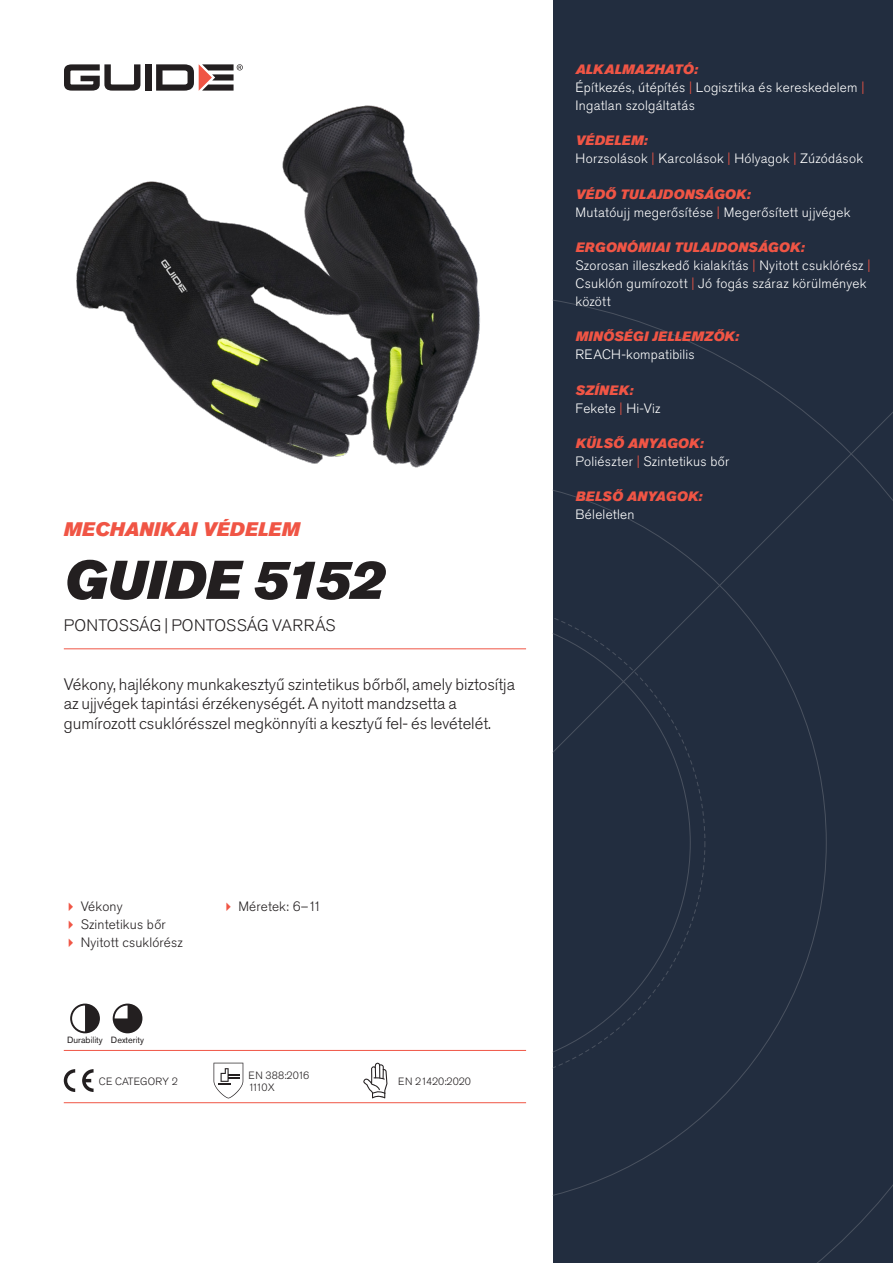
<style>
.page{position:relative;width:893px;height:1263px;background:#fff}
.page>*{position:absolute;margin:0;border:0;box-sizing:border-box;transform-origin:0 0}
.Rubrik{font:italic 54px "Akzidenz Grotesk Pro Super";color:#231f20}
.Överrubrik{font:italic 19.5px "Akzidenz Grotesk Pro Super";letter-spacing:.005em;color:#f05545}
.Ingress{font:300 16.5px/19.8px "Akzidenz Grotesk Pro";color:#231f20}
.Product_-_AltSegment{font:300 16.5px "Akzidenz Grotesk Pro";letter-spacing:.01em;color:#231f20}
.Produkt_-_Brödtext{font:300 13.5px/18px "Akzidenz Grotesk Pro";letter-spacing:.02em;color:#fff}
.Produkt_-_Namn{font:italic 13.5px "Akzidenz Grotesk Pro Super";letter-spacing:.015em;color:#f05545}
.t1{font:300 13.5px "Akzidenz Grotesk Pro";letter-spacing:.01em;color:#231f20}
.t2{font:300 10.5px "Akzidenz Grotesk Pro";color:#231f20}
.Produkt_-_Egenskaper{font:9px "Akzidenz Grotesk Pro";color:#231f20}
.s1{color:#f05545}
</style>
<div class="page">
<div style="left:145px;top:64px;width:7px;height:27px;background:#231f20"></div>
<svg style="left:156px;top:64px;width:87px;height:27px"></svg>
<svg style="left:64px;top:64px;width:76px;height:27px"></svg>
<div style="left:553px;top:0;width:340px;height:1263px;background:#222d3f"></div>
<svg style="left:553px;top:300px;width:340px;height:963px"></svg>
<hr style="left:64px;top:1050px;width:462px;height:1px;background:#f05545">
<hr style="left:64px;top:1102px;width:462px;height:1px;background:#f05545">
<svg style="left:70px;top:1003px;width:30px;height:30px"></svg>
<svg style="left:113px;top:1003px;width:29px;height:30px"></svg>
<svg style="left:64px;top:1069px;width:11px;height:23px"></svg>
<svg style="left:82px;top:1069px;width:12px;height:23px"></svg>
<svg style="left:214px;top:1063px;width:29px;height:35px"></svg>
<svg style="left:363px;top:1063px;width:24px;height:35px"></svg>
<img style="left:76px;top:105px;width:404px;height:363px">
<hr style="left:64px;top:648px;width:462px;height:1px;background:#f05545">
<p class="Överrubrik" style="left:64px;top:517px;width:237px">MECHANIKAI VÉDELEM</p>
<p class="Rubrik" style="left:64px;top:545px;width:322px">GUIDE 5152</p>
<p class="Product_-_AltSegment" style="left:64px;top:615px;width:273px">PONTOSSÁG | PONTOSSÁG VARRÁS</p>
<p class="Ingress" style="left:64px;top:674px;width:453px">Vékony, hajlékony munkakesztyű szintetikus bőrből, amely biztosítja az ujjvégek tapintási érzékenységét. A nyitott mandzsetta a gumírozott csuklórésszel megkönnyíti a kesztyű fel- és levételét.</p>
<p class="Produkt_-_Namn" style="left:576px;top:60px;width:124px">ALKALMAZHATÓ:</p>
<p class="Produkt_-_Brödtext" style="left:576px;top:78px;width:290px">Építkezés, útépítés <span class="s1">|</span> Logisztika és kereskedelem <span class="s1">|<br></span>Ingatlan szolgáltatás</p>
<p class="Produkt_-_Namn" style="left:576px;top:132px;width:73px">VÉDELEM:</p>
<p class="Produkt_-_Brödtext" style="left:576px;top:150px;width:289px">Horzsolások <span class="s1">|</span> Karcolások <span class="s1">|</span> Hólyagok <span class="s1">|</span> Zúzódások</p>
<p class="Produkt_-_Namn" style="left:576px;top:185px;width:176px">VÉDŐ TULAJDONSÁGOK:</p>
<p class="Produkt_-_Brödtext" style="left:576px;top:203px;width:276px">Mutatóujj megerősítése <span class="s1">|</span> Megerősített ujjvégek</p>
<p class="Produkt_-_Namn" style="left:576px;top:238px;width:230px">ERGONÓMIAI TULAJDONSÁGOK:</p>
<p class="Produkt_-_Brödtext" style="left:576px;top:256px;width:296px">Szorosan illeszkedő kialakítás <span class="s1">|</span> Nyitott csuklórész <span class="s1">|<br></span>Csuklón gumírozott <span class="s1">|</span> Jó fogás száraz körülmények között</p>
<p class="Produkt_-_Namn" style="left:576px;top:328px;width:165px">MINŐSÉGI JELLEMZŐK:</p>
<p class="Produkt_-_Brödtext" style="left:576px;top:346px;width:121px">REACH-kompatibilis</p>
<p class="Produkt_-_Namn" style="left:576px;top:381px;width:59px">SZÍNEK:</p>
<p class="Produkt_-_Brödtext" style="left:576px;top:399px;width:87px">Fekete <span class="s1">|</span> Hi-Viz</p>
<p class="Produkt_-_Namn" style="left:576px;top:434px;width:129px">KÜLSŐ ANYAGOK:</p>
<p class="Produkt_-_Brödtext" style="left:576px;top:452px;width:155px">Poliészter <span class="s1">|</span> Szintetikus bőr</p>
<p class="Produkt_-_Namn" style="left:576px;top:488px;width:128px">BELSŐ ANYAGOK:</p>
<p class="Produkt_-_Brödtext" style="left:576px;top:506px;width:60px">Béleletlen</p>
<p class="t1" style="left:81px;top:898px;width:43px">Vékony</p>
<p class="t1" style="left:81px;top:916px;width:86px">Szintetikus bőr</p>
<p class="t1" style="left:81px;top:934px;width:103px">Nyitott csuklórész</p>
<p class="Produkt_-_Egenskaper" style="left:67px;top:1034px;width:37px">Durability</p>
<p class="Produkt_-_Egenskaper" style="left:111px;top:1034px;width:35px">Dexterity</p>
<p class="t2" style="left:99px;top:1074px;width:81px">CE CATEGORY 2</p>
<p class="t1" style="left:238px;top:898px;width:84px">Méretek: 6–11</p>
<p class="t2" style="left:248px;top:1068px;width:62px">EN 388:2016</p>
<p class="t2" style="left:248px;top:1080px;width:28px">1110X</p>
<p class="t2" style="left:398px;top:1074px;width:74px">EN 21420:2020</p>
</div>
